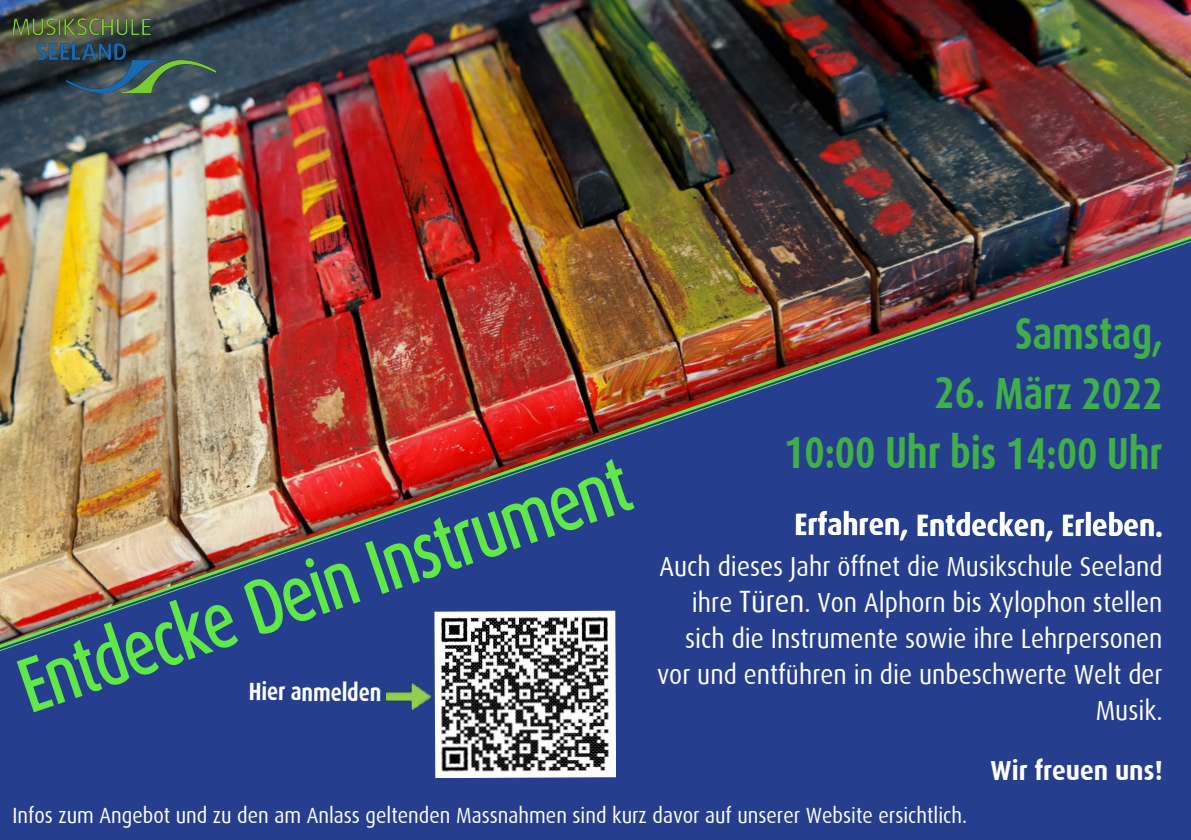
<style>
.page{position:relative;width:1191px;height:840px;background:#fff}
.page>*{position:absolute;margin:0;border:0;box-sizing:border-box;transform-origin:0 0}
.t1{font:75px "Dax";color:#5fe847;scale:.8 1}
.t2{font:700 45px/59.6px "Dax";letter-spacing:-.005em;color:#40ae49;text-align:right;scale:.8 1}
.t3{font:700 30.8px "Dax";letter-spacing:-.005em;color:#fff;scale:.91 1}
.t4{font:27.6px/36px "Dax";color:#fff;text-align:right;scale:.91 1}
.t5{font:700 27.6px "Dax";color:#fff;scale:.91 1}
.t6{font:700 25px "Dax";color:#fff;scale:.8 1}
.t7{font:22px "Dax";color:#fff;scale:.91 1}
.s1{font-size:30.8px}
</style>
<div class="page">
<img style="left:0;top:0;width:1191px;height:211px">
<img style="left:0;top:219px;width:1191px;height:620px">
<img style="left:15px;top:456px;width:620px;height:257px">
<img style="left:12px;top:18px;width:204px;height:74px">
<img style="left:434px;top:610px;width:182px;height:167px">
<img style="left:386px;top:681px;width:45px;height:28px">
<p class="t1" style="left:9px;top:649px;width:800px;rotate:-19deg">Entdecke Dein Instrument</p>
<p class="t6" style="left:249px;top:676px;width:167px;rotate:1deg">Hier anmelden</p>
<p class="t2" style="left:1015px;top:303px;width:186px">Samstag,</p>
<p class="t2" style="left:784px;top:363px;width:475px">26. März 2022<br>10:00 Uhr bis 14:00 Uhr</p>
<p class="t3" style="left:794px;top:507px;width:406px">Erfahren, Entdecken, Erleben.</p>
<p class="t4" style="left:657px;top:548px;width:557px">Auch dieses Jahr öffnet die Musikschule Seeland ihre <span class="s1">Türen</span>. Von Alphorn bis Xylophon stellen sich die Instrumente sowie ihre Lehrpersonen vor und entführen in die unbeschwerte Welt der Musik.</p>
<p class="t5" style="left:990px;top:754px;width:190px">Wir freuen uns!</p>
<p class="t7" style="left:12px;top:803px;width:1050px">Infos zum Angebot und zu den am Anlass geltenden Massnahmen sind kurz davor auf unserer Website ersichtlich.</p>
</div>
